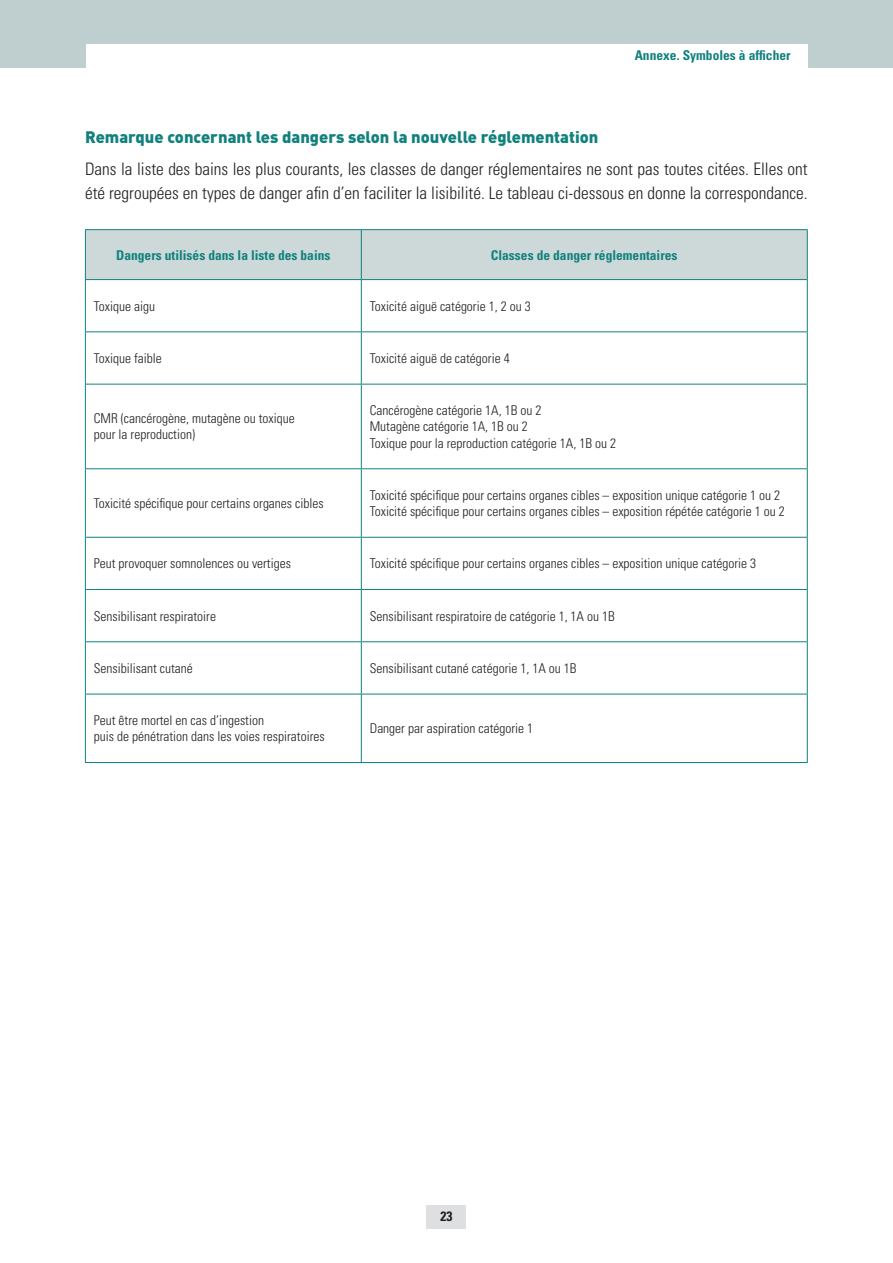
<style>
.page{position:relative;width:893px;height:1263px;background:#fff}
.page>*{position:absolute;margin:0;border:0;box-sizing:border-box;transform-origin:0 0}
.t1{font:300 condensed 17.25px/24px "Univers LT Std";color:#231f20}
.t2{font:900 16.5px "DIN";color:#11817e}
.t3{font:300 condensed 13.5px/16.2px "Univers LT Std";color:#231f20}
.t4{font:700 condensed 13.5px "Univers LT Std";color:#11817e}
.t5{font:700 condensed 13.5px "Univers LT Std";color:#231f20}
</style>
<div class="page">
<div style="left:86px;top:230px;width:721px;height:49px;background:#cdd9d9"></div>
<hr style="left:85px;top:229px;width:276px;height:1px;background:#11817e">
<hr style="left:85px;top:230px;width:1px;height:49px;background:#11817e">
<hr style="left:361px;top:229px;width:447px;height:1px;background:#11817e">
<hr style="left:361px;top:230px;width:1px;height:49px;background:#11817e">
<hr style="left:807px;top:230px;width:1px;height:49px;background:#11817e">
<hr style="left:85px;top:279px;width:276px;height:1px;background:#11817e">
<hr style="left:85px;top:280px;width:1px;height:51px;background:#11817e">
<hr style="left:361px;top:279px;width:447px;height:1px;background:#11817e">
<hr style="left:361px;top:280px;width:1px;height:51px;background:#11817e">
<hr style="left:807px;top:280px;width:1px;height:51px;background:#11817e">
<hr style="left:85px;top:331px;width:276px;height:1px;background:#11817e">
<hr style="left:85px;top:332px;width:1px;height:52px;background:#11817e">
<hr style="left:361px;top:331px;width:447px;height:1px;background:#11817e">
<hr style="left:361px;top:332px;width:1px;height:52px;background:#11817e">
<hr style="left:807px;top:332px;width:1px;height:52px;background:#11817e">
<hr style="left:85px;top:384px;width:276px;height:1px;background:#11817e">
<hr style="left:85px;top:385px;width:1px;height:83px;background:#11817e">
<hr style="left:361px;top:384px;width:447px;height:1px;background:#11817e">
<hr style="left:361px;top:385px;width:1px;height:83px;background:#11817e">
<hr style="left:807px;top:385px;width:1px;height:83px;background:#11817e">
<hr style="left:85px;top:468px;width:276px;height:1px;background:#11817e">
<hr style="left:85px;top:469px;width:1px;height:68px;background:#11817e">
<hr style="left:361px;top:468px;width:447px;height:1px;background:#11817e">
<hr style="left:361px;top:469px;width:1px;height:68px;background:#11817e">
<hr style="left:807px;top:469px;width:1px;height:68px;background:#11817e">
<hr style="left:85px;top:537px;width:276px;height:1px;background:#11817e">
<hr style="left:85px;top:538px;width:1px;height:51px;background:#11817e">
<hr style="left:361px;top:537px;width:447px;height:1px;background:#11817e">
<hr style="left:361px;top:538px;width:1px;height:51px;background:#11817e">
<hr style="left:807px;top:538px;width:1px;height:51px;background:#11817e">
<hr style="left:85px;top:589px;width:276px;height:1px;background:#11817e">
<hr style="left:85px;top:590px;width:1px;height:51px;background:#11817e">
<hr style="left:361px;top:589px;width:447px;height:1px;background:#11817e">
<hr style="left:361px;top:590px;width:1px;height:51px;background:#11817e">
<hr style="left:807px;top:590px;width:1px;height:51px;background:#11817e">
<hr style="left:85px;top:641px;width:276px;height:1px;background:#11817e">
<hr style="left:85px;top:642px;width:1px;height:52px;background:#11817e">
<hr style="left:361px;top:641px;width:447px;height:1px;background:#11817e">
<hr style="left:361px;top:642px;width:1px;height:52px;background:#11817e">
<hr style="left:807px;top:642px;width:1px;height:52px;background:#11817e">
<hr style="left:85px;top:694px;width:276px;height:1px;background:#11817e">
<hr style="left:85px;top:694px;width:1px;height:68px;background:#11817e">
<hr style="left:361px;top:694px;width:447px;height:1px;background:#11817e">
<hr style="left:361px;top:694px;width:1px;height:68px;background:#11817e">
<hr style="left:807px;top:694px;width:1px;height:68px;background:#11817e">
<hr style="left:85px;top:762px;width:723px;height:1px;background:#11817e">
<div style="left:0;top:0;width:893px;height:68px;background:#bfcfcf"></div>
<div style="left:86px;top:45px;width:722px;height:67px;background:#fff"></div>
<div style="left:426px;top:1205px;width:39px;height:24px;background:#dedfe0"></div>
<p class="t4" style="left:635px;top:49px;width:157px">Annexe. Symboles à afficher</p>
<p class="t2" style="left:85px;top:131px;width:515px">Remarque concernant les dangers selon la nouvelle réglementation</p>
<p class="t1" style="left:85px;top:158px;width:724px">Dans la liste des bains les plus courants, les classes de danger réglementaires ne sont pas toutes citées. Elles ont été regroupées en types de danger afin d’en faciliter la lisibilité. Le tableau ci-dessous en donne la correspondance.</p>
<p class="t4" style="left:116px;top:249px;width:216px">Dangers utilisés dans la liste des bains</p>
<p class="t4" style="left:491px;top:249px;width:188px">Classes de danger réglementaires</p>
<p class="t3" style="left:94px;top:299px;width:63px">Toxique aigu</p>
<p class="t3" style="left:370px;top:299px;width:162px">Toxicité aiguë catégorie 1, 2 ou 3</p>
<p class="t3" style="left:94px;top:351px;width:69px">Toxique faible</p>
<p class="t3" style="left:370px;top:351px;width:141px">Toxicité aiguë de catégorie 4</p>
<p class="t3" style="left:94px;top:411px;width:202px">CMR (cancérogène, mutagène ou toxique pour la reproduction)</p>
<p class="t3" style="left:370px;top:403px;width:248px">Cancérogène catégorie 1A, 1B ou 2<br>Mutagène catégorie 1A, 1B ou 2<br>Toxique pour la reproduction catégorie 1A, 1B ou 2</p>
<p class="t3" style="left:94px;top:496px;width:231px">Toxicité spécifique pour certains organes cibles</p>
<p class="t3" style="left:370px;top:488px;width:416px">Toxicité spécifique pour certains organes cibles – exposition unique catégorie 1 ou 2<br>Toxicité spécifique pour certains organes cibles – exposition répétée catégorie 1 ou 2</p>
<p class="t3" style="left:94px;top:556px;width:199px">Peut provoquer somnolences ou vertiges</p>
<p class="t3" style="left:370px;top:556px;width:388px">Toxicité spécifique pour certains organes cibles – exposition unique catégorie 3</p>
<p class="t3" style="left:94px;top:608px;width:124px">Sensibilisant respiratoire</p>
<p class="t3" style="left:370px;top:608px;width:246px">Sensibilisant respiratoire de catégorie 1, 1A ou 1B</p>
<p class="t3" style="left:94px;top:661px;width:100px">Sensibilisant cutané</p>
<p class="t3" style="left:370px;top:661px;width:208px">Sensibilisant cutané catégorie 1, 1A ou 1B</p>
<p class="t3" style="left:94px;top:713px;width:232px">Peut être mortel en cas d’ingestion<br>puis de pénétration dans les voies respiratoires</p>
<p class="t3" style="left:370px;top:721px;width:165px">Danger par aspiration catégorie 1</p>
<p class="t5" style="left:440px;top:1211px;width:13px">23</p>
</div>
